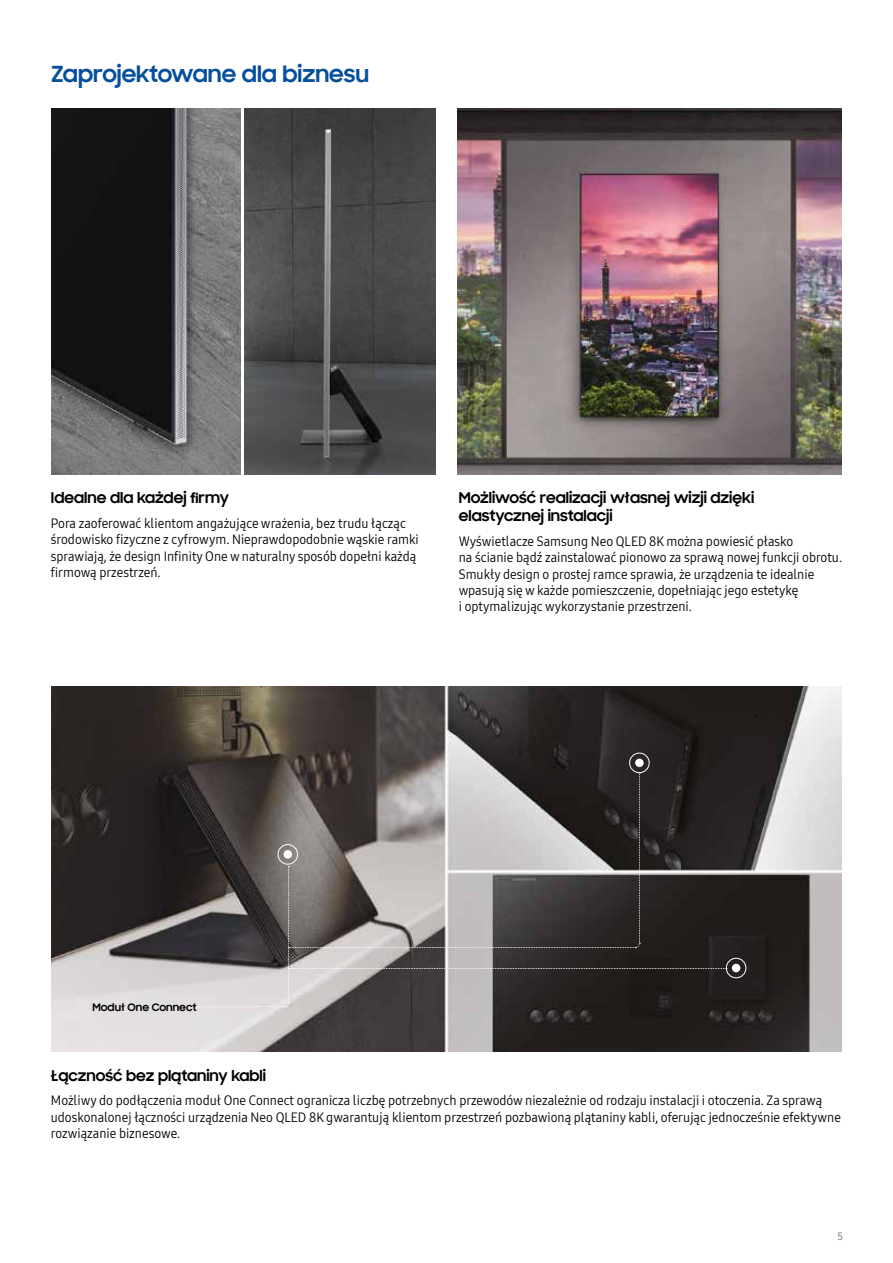
<style>
.page{position:relative;width:893px;height:1263px;background:#fff}
.page>*{position:absolute;margin:0;border:0;box-sizing:border-box;transform-origin:0 0}
.t1{font:700 22.5px "Samsung Sharp Sans";color:#054f9c}
.t2{font:700 15px/18px "Samsung Sharp Sans";color:#000}
.t3{font:13.5px/16.2px "Samsung One 400 C";color:#000}
.t4{font:700 10.5px "Samsung Sharp Sans";color:#000}
.t5{font:10.5px "Samsung One 400";color:#636466}
</style>
<div class="page">
<img style="left:51px;top:686px;width:791px;height:366px">
<img style="left:51px;top:108px;width:385px;height:366px">
<img style="left:241px;top:108px;width:3px;height:366px">
<img style="left:457px;top:108px;width:385px;height:366px">
<div style="left:635px;top:759px;width:9px;height:8px;background:#fff;border-radius:50%"></div>
<div style="left:629px;top:753px;width:20px;height:20px;border:1px solid #fff;border-radius:50%"></div>
<div style="left:732px;top:964px;width:8px;height:8px;background:#fff;border-radius:50%"></div>
<div style="left:726px;top:958px;width:20px;height:20px;border:1px solid #fff;border-radius:50%"></div>
<svg style="left:197px;top:773px;width:530px;height:234px;background:#696463"></svg>
<h1 class="t1" style="left:51px;top:57px;width:319px">Zaprojektowane dla biznesu</h1>
<p class="t2" style="left:51px;top:488px;width:180px">Idealne dla każdej firmy</p>
<p class="t3" style="left:51px;top:515px;width:369px">Pora zaoferować klientom angażujące wrażenia, bez trudu łącząc środowisko fizyczne z cyfrowym. Nieprawdopodobnie wąskie ramki sprawiają, że design Infinity One w naturalny sposób dopełni każdą firmową przestrzeń.</p>
<p class="t2" style="left:459px;top:488px;width:297px">Możliwość realizacji własnej wizji dzięki elastycznej instalacji</p>
<p class="t3" style="left:459px;top:533px;width:385px">Wyświetlacze Samsung Neo QLED 8K można powiesić płasko<br>na ścianie bądź zainstalować pionowo za sprawą nowej funkcji obrotu.<br>Smukły design o prostej ramce sprawia, że urządzenia te idealnie wpasują się w każde pomieszczenie, dopełniając jego estetykę<br>i optymalizując wykorzystanie przestrzeni.</p>
<p class="t4" style="left:92px;top:999px;width:106px">Moduł One Connect</p>
<p class="t2" style="left:51px;top:1065px;width:217px">Łączność bez plątaniny kabli</p>
<p class="t3" style="left:51px;top:1092px;width:792px">Możliwy do podłączenia moduł One Connect ogranicza liczbę potrzebnych przewodów niezależnie od rodzaju instalacji i otoczenia. Za sprawą udoskonalonej łączności urządzenia Neo QLED 8K gwarantują klientom przestrzeń pozbawioną plątaniny kabli, oferując jednocześnie efektywne rozwiązanie biznesowe.</p>
<p class="t5" style="left:837px;top:1229px;width:7px">5</p>
</div>
